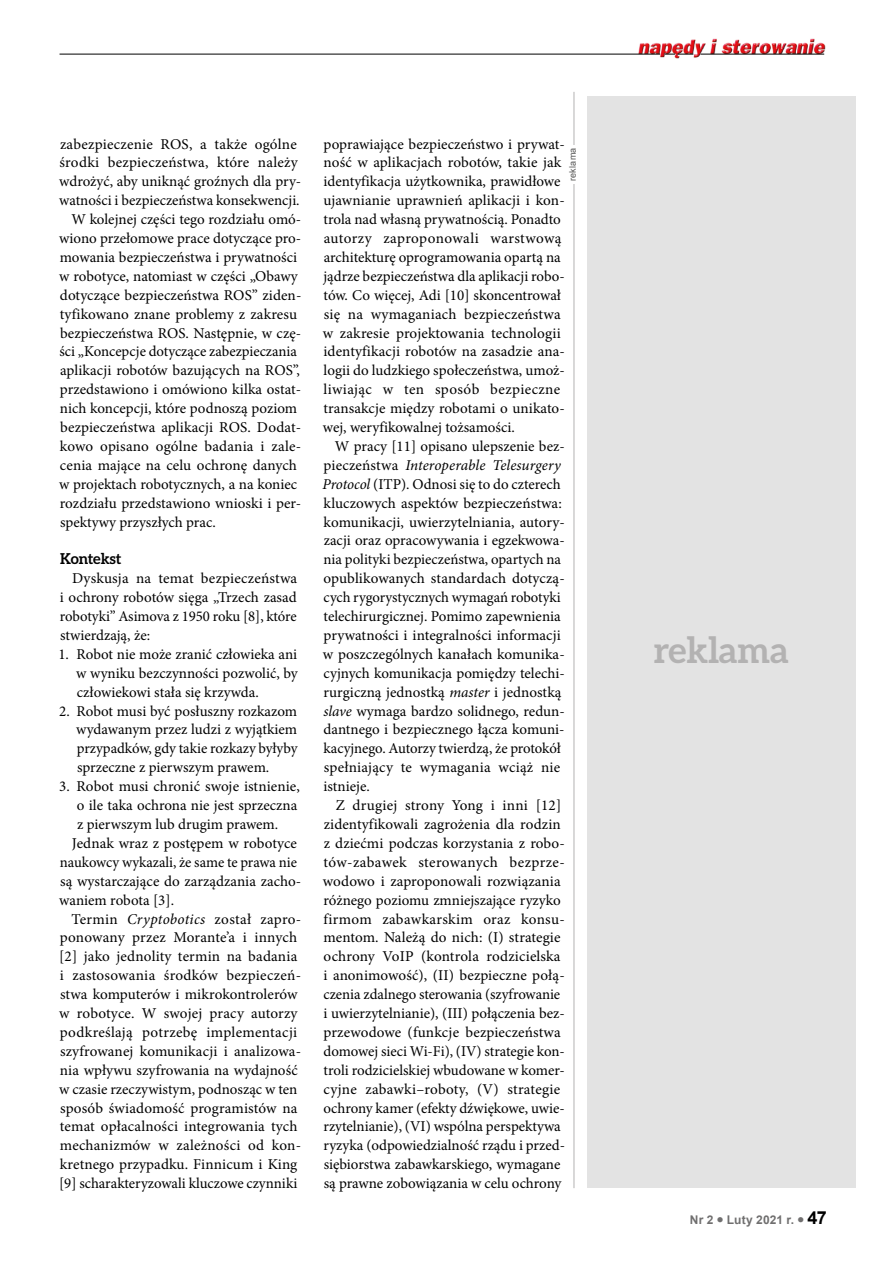
<style>
.page{position:relative;width:893px;height:1263px;background:#fff}
.page>*{position:absolute;margin:0;border:0;box-sizing:border-box;transform-origin:0 0}
.t1{font:700 36px "Aleo";letter-spacing:-.005em;color:#b3b2b2}
.t2{font:15px/18.9px "Minion Pro";color:#000;text-align:justify}
.t3{font:15px "Minion Pro";letter-spacing:.02em;color:#000}
.t4{font:700 15px "Aleo";letter-spacing:-.01em;color:#000}
.t5{font:700 12px "Arial";letter-spacing:.015em;color:#706f6f}
.t6{font:9px "Arial";letter-spacing:.02em;color:#575756}
.s1{font-style:italic}
.s2{font-size:18px;color:#000}
</style>
<div class="page">
<img style="left:636px;top:38px;width:190px;height:21px">
<hr style="left:60px;top:54px;width:600px;height:1px;background:#000">
<svg style="left:665px;top:54px;width:28px;height:1px"></svg>
<hr style="left:700px;top:54px;width:124px;height:1px;background:#000">
<hr style="left:574px;top:92px;width:1px;height:1096px;background:#b3b2b2">
<div style="left:569px;top:145px;width:10px;height:39px;background:#fff"></div>
<div style="left:587px;top:96px;width:269px;height:1092px;background:#e3e3e3"></div>
<p class="t2" style="left:60px;top:134px;width:238px">zabezpieczenie ROS, a także ogólne</p>
<p class="t3" style="left:59px;top:153px;width:240px">środki bezpieczeństwa, które należy</p>
<p class="t2" style="left:59px;top:172px;width:243px">wdrożyć, aby uniknąć groźnych dla pry-</p>
<p class="t2" style="left:59px;top:191px;width:242px">watności i bezpieczeństwa konsekwencji.</p>
<p class="t2" style="left:71px;top:210px;width:231px">W kolejnej części tego rozdziału omó-</p>
<p class="t2" style="left:59px;top:229px;width:243px">wiono przełomowe prace dotyczące pro-</p>
<p class="t2" style="left:60px;top:248px;width:239px">mowania bezpieczeństwa i prywatności</p>
<p class="t2" style="left:59px;top:267px;width:240px">w robotyce, natomiast w części „Obawy</p>
<p class="t2" style="left:60px;top:286px;width:243px">dotyczące bezpieczeństwa ROS” ziden-</p>
<p class="t2" style="left:60px;top:304px;width:239px">tyfikowano znane problemy z zakresu</p>
<p class="t2" style="left:60px;top:323px;width:243px">bezpieczeństwa ROS. Następnie, w czę-</p>
<p class="t2" style="left:59px;top:342px;width:239px">ści „Koncepcje dotyczące zabezpieczania</p>
<p class="t2" style="left:60px;top:361px;width:241px">aplikacji robotów bazujących na ROS”,</p>
<p class="t2" style="left:60px;top:380px;width:243px">przedstawiono i omówiono kilka ostat-</p>
<p class="t2" style="left:60px;top:399px;width:239px">nich koncepcji, które podnoszą poziom</p>
<p class="t2" style="left:60px;top:418px;width:243px">bezpieczeństwa aplikacji ROS. Dodat-</p>
<p class="t2" style="left:60px;top:437px;width:243px">kowo opisano ogólne badania i zale-</p>
<p class="t2" style="left:60px;top:456px;width:239px">cenia mające na celu ochronę danych</p>
<p class="t2" style="left:59px;top:475px;width:239px">w projektach robotycznych, a na koniec</p>
<p class="t2" style="left:60px;top:493px;width:243px">rozdziału przedstawiono wnioski i per-</p>
<p class="t2" style="left:60px;top:512px;width:157px">spektywy przyszłych prac.</p>
<p class="t4" style="left:60px;top:550px;width:63px">Kontekst</p>
<p class="t2" style="left:60px;top:569px;width:239px;text-indent:12px">Dyskusja na temat bezpieczeństwa i ochrony robotów sięga „Trzech zasad robotyki” Asimova z 1950 roku [8], które stwierdzają, że:</p>
<p class="t2" style="left:76px;top:645px;width:223px;text-indent:-18px">1. Robot nie może zranić człowieka ani w wyniku bezczynności pozwolić, by człowiekowi stała się krzywda.</p>
<p class="t2" style="left:76px;top:701px;width:223px;text-indent:-17px">2. Robot musi być posłuszny rozkazom wydawanym przez ludzi z wyjątkiem przypadków, gdy takie rozkazy byłyby sprzeczne z pierwszym prawem.</p>
<p class="t2" style="left:59px;top:777px;width:242px">3. Robot musi chronić swoje istnienie,</p>
<p class="t2" style="left:77px;top:796px;width:222px">o ile taka ochrona nie jest sprzeczna</p>
<p class="t2" style="left:77px;top:815px;width:203px">z pierwszym lub drugim prawem.</p>
<p class="t2" style="left:72px;top:834px;width:226px">Jednak wraz z postępem w robotyce</p>
<p class="t2" style="left:60px;top:853px;width:239px">naukowcy wykazali, że same te prawa nie</p>
<p class="t2" style="left:60px;top:871px;width:243px">są wystarczające do zarządzania zacho-</p>
<p class="t2" style="left:59px;top:890px;width:116px">waniem robota [3].</p>
<p class="t3" style="left:72px;top:909px;width:231px">Termin <span class="s1">Cryptobotics</span> został zapro-</p>
<p class="t2" style="left:60px;top:928px;width:239px">ponowany przez Morante’a i innych</p>
<p class="t2" style="left:59px;top:947px;width:240px">[2] jako jednolity termin na badania</p>
<p class="t3" style="left:60px;top:965px;width:243px">i zastosowania środków bezpieczeń-</p>
<p class="t2" style="left:60px;top:985px;width:239px">stwa komputerów i mikrokontrolerów</p>
<p class="t2" style="left:59px;top:1004px;width:240px">w robotyce. W swojej pracy autorzy</p>
<p class="t3" style="left:60px;top:1022px;width:239px">podkreślają potrzebę implementacji</p>
<p class="t2" style="left:60px;top:1042px;width:243px">szyfrowanej komunikacji i analizowa-</p>
<p class="t2" style="left:60px;top:1060px;width:239px">nia wpływu szyfrowania na wydajność</p>
<p class="t2" style="left:59px;top:1079px;width:240px">w czasie rzeczywistym, podnosząc w ten</p>
<p class="t2" style="left:60px;top:1098px;width:239px">sposób świadomość programistów na</p>
<p class="t2" style="left:60px;top:1117px;width:239px">temat opłacalności integrowania tych</p>
<p class="t2" style="left:60px;top:1136px;width:243px">mechanizmów w zależności od kon-</p>
<p class="t2" style="left:60px;top:1155px;width:239px">kretnego przypadku. Finnicum i King</p>
<p class="t2" style="left:59px;top:1174px;width:240px">[9] scharakteryzowali kluczowe czynniki</p>
<p class="t2" style="left:323px;top:134px;width:244px;text-align:left">poprawiające bezpieczeństwo i prywat&shy;ność w aplikacjach robotów, takie jak identyfikacja użytkownika, prawidłowe ujawnianie uprawnień aplikacji i kon&shy;trola nad własną prywatnością. Ponadto autorzy zaproponowali warstwową architekturę oprogramowania opartą na jądrze bezpieczeństwa dla aplikacji robo&shy;tów. Co więcej, Adi [10] skoncentrował się na wymaganiach bezpieczeństwa w zakresie projektowania technologii identyfikacji robotów na zasadzie ana&shy;logii do ludzkiego społeczeństwa, umoż&shy;liwiając w ten sposób bezpieczne transakcje między robotami o unikato&shy;wej, weryfikowalnej tożsamości.</p>
<p class="t2" style="left:323px;top:437px;width:244px;text-align:left;text-indent:12px">W pracy [11] opisano ulepszenie bez&shy;pieczeństwa <span class="s1">Interoperable Telesurgery Protocol</span> (ITP). Odnosi się to do czterech kluczowych aspektów bezpieczeństwa: komunikacji, uwierzytelniania, autory&shy;zacji oraz opracowywania i egzekwowa&shy;nia polityki bezpieczeństwa, opartych na opublikowanych standardach dotyczą&shy;cych rygorystycznych wymagań robotyki telechirurgicznej. Pomimo zapewnienia prywatności i integralności informacji w poszczególnych kanałach komunika&shy;cyjnych komunikacja pomiędzy telechi&shy;rurgiczną jednostką <span class="s1">master</span> i jednostką <span class="s1">slave</span> wymaga bardzo solidnego, redun&shy;dantnego i bezpiecznego łącza komuni&shy;kacyjnego. Autorzy twierdzą, że protokół spełniający te wymagania wciąż nie istnieje.</p>
<p class="t2" style="left:323px;top:796px;width:244px;text-align:left;text-indent:13px">Z drugiej strony Yong i inni [12] zidentyfikowali zagrożenia dla rodzin z dziećmi podczas korzystania z robo&shy;tów-zabawek sterowanych bezprze&shy;wodowo i zaproponowali rozwiązania różnego poziomu zmniejszające ryzyko firmom zabawkarskim oraz konsu&shy;mentom. Należą do nich: (I) strategie ochrony VoIP (kontrola rodzicielska i anonimowość), (II) bezpieczne połą&shy;czenia zdalnego sterowania (szyfrowanie i uwierzytelnianie), (III) połączenia bez&shy;przewodowe (funkcje bezpieczeństwa domowej sieci Wi-Fi), (IV) strategie kon&shy;troli rodzicielskiej wbudowane w komer&shy;cyjne zabawki–roboty, (V) strategie ochrony kamer (efekty dźwiękowe, uwie&shy;rzytelnianie), (VI) wspólna perspektywa ryzyka (odpowiedzialność rządu i przed&shy;siębiorstwa zabawkarskiego, wymagane są prawne zobowiązania w celu ochrony</p>
<p class="t6" style="left:567px;top:181px;width:35px;rotate:-90deg">reklama</p>
<h1 class="t1" style="left:654px;top:629px;width:137px">reklama</h1>
<p class="t5" style="left:690px;top:1212px;width:139px">Nr 2 ● Luty 2021 r. ● <span class="s2">47</span></p>
</div>
